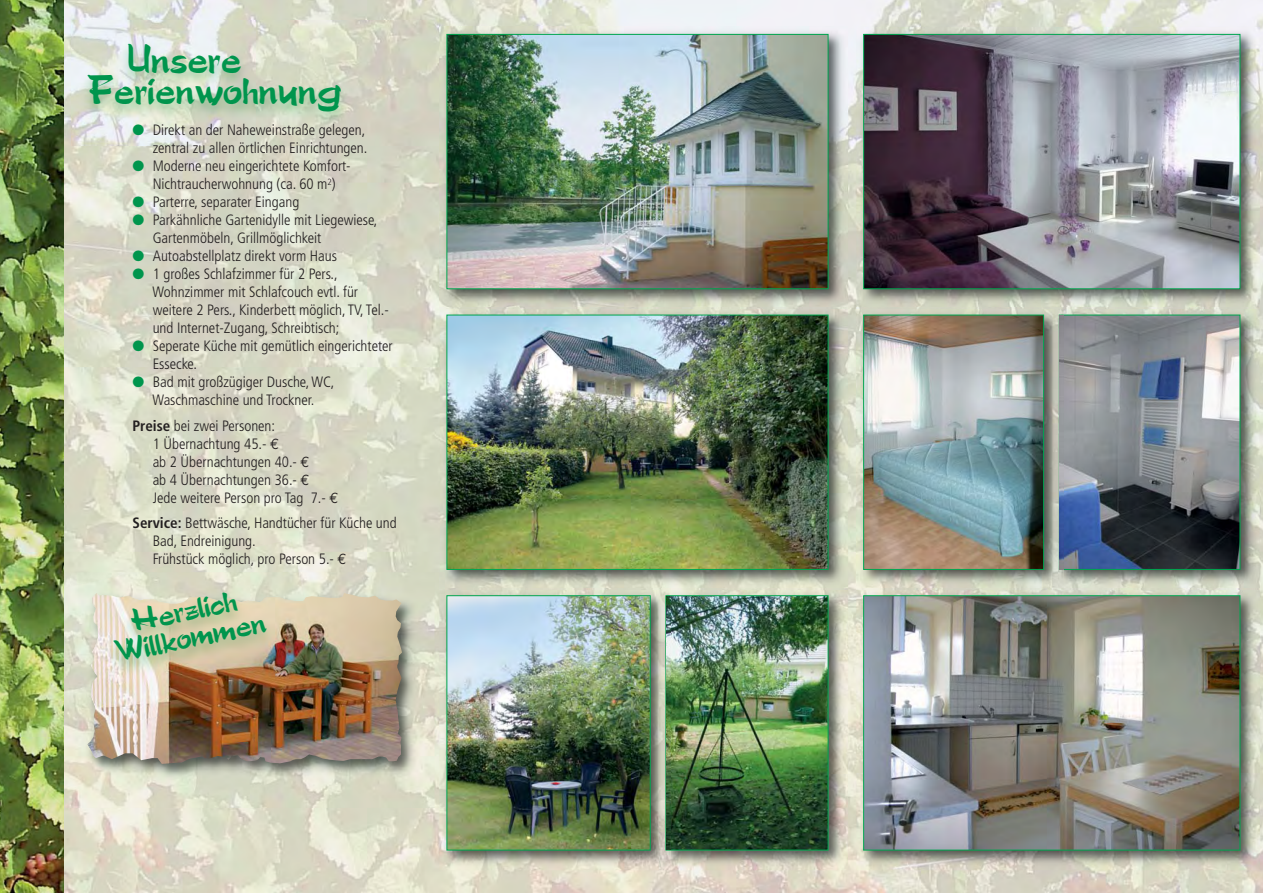
<style>
.page{position:relative;width:1263px;height:893px;background:#fff}
.page>*{position:absolute;margin:0;border:0;box-sizing:border-box;transform-origin:0 0}
.t1{font:42px/31.5px "Polo Semi Script";letter-spacing:-.035em;color:#00954d}
.t2{font:33px/27px "Polo Semi Script";color:#00954d;text-align:center}
.t3{font:300 condensed 15px/18px "Frutiger";color:#231f20}
.s1{color:#00954d}
.s2{font-weight:700}
.s3{font-family:"Euro Mono";font-weight:400;font-stretch:normal}
</style>
<div class="page">
<img style="left:64px;top:0;width:1199px;height:893px">
<img style="left:65px;top:572px;width:375px;height:236px">
<img style="left:87px;top:593px;width:315px;height:171px">
<img style="left:440px;top:27px;width:408px;height:561px">
<img style="left:448px;top:36px;width:378px;height:251px">
<div style="left:446px;top:34px;width:382px;height:255px;border:1px solid #00a650"></div>
<img style="left:440px;top:308px;width:408px;height:1px">
<img style="left:448px;top:317px;width:378px;height:251px">
<div style="left:446px;top:315px;width:382px;height:255px;border:1px solid #00a650"></div>
<img style="left:670px;top:590px;width:178px;height:280px">
<img style="left:670px;top:588px;width:178px;height:2px">
<img style="left:670px;top:597px;width:156px;height:251px">
<div style="left:665px;top:595px;width:163px;height:255px;border:1px solid #00a650"></div>
<img style="left:439px;top:590px;width:231px;height:280px">
<img style="left:445px;top:588px;width:214px;height:2px">
<svg style="left:659px;top:588px;width:11px;height:2px"></svg>
<img style="left:665px;top:595px;width:5px;height:255px">
<img style="left:666px;top:596px;width:4px;height:254px">
<img style="left:448px;top:597px;width:201px;height:251px">
<div style="left:446px;top:595px;width:205px;height:255px;border:1px solid #00a650"></div>
<img style="left:856px;top:588px;width:404px;height:282px">
<img style="left:865px;top:597px;width:373px;height:251px">
<div style="left:863px;top:595px;width:377px;height:255px;border:1px solid #00a650"></div>
<img style="left:1063px;top:309px;width:196px;height:279px">
<img style="left:1063px;top:588px;width:196px;height:2px">
<img style="left:1063px;top:317px;width:175px;height:251px">
<div style="left:1059px;top:315px;width:181px;height:255px;border:1px solid #00a650"></div>
<img style="left:856px;top:309px;width:196px;height:281px">
<img style="left:1052px;top:309px;width:11px;height:279px">
<svg style="left:1052px;top:588px;width:11px;height:2px"></svg>
<img style="left:1059px;top:315px;width:4px;height:254px">
<img style="left:865px;top:317px;width:177px;height:251px">
<div style="left:863px;top:315px;width:181px;height:255px;border:1px solid #00a650"></div>
<img style="left:856px;top:27px;width:404px;height:282px">
<img style="left:1063px;top:308px;width:196px;height:1px">
<img style="left:865px;top:36px;width:373px;height:251px">
<div style="left:863px;top:34px;width:377px;height:255px;border:1px solid #00a650"></div>
<img style="left:71px;top:21px;width:368px;height:124px">
<img style="left:136px;top:539px;width:163px;height:33px">
<img style="left:65px;top:572px;width:239px;height:158px">
<img style="left:91px;top:593px;width:231px;height:137px">
<img style="left:0;top:0;width:64px;height:893px">
<h1 class="t1" style="left:87px;top:48px;width:257px;text-indent:41px">Unsere<br>Ferienwohnung</h1>
<p class="t3" style="left:132px;top:122px;width:236px;text-align:right"><span class="s1">●</span> Direkt an der Naheweinstraße gelegen, zentral zu allen örtlichen Einrichtungen.</p>
<p class="t3" style="left:132px;top:158px;width:220px;text-align:center"><span class="s1">●</span> Moderne neu eingerichtete Komfort-<br>Nichtraucherwohnung (ca. 60 m<sup>2</sup>)</p>
<p class="t3" style="left:132px;top:194px;width:168px"><span class="s1">●</span> Parterre, separater Eingang</p>
<p class="t3" style="left:153px;top:212px;width:226px;text-indent:-20px"><span class="s1">●</span> Parkähnliche Gartenidylle mit Liegewiese,<br>Gartenmöbeln, Grillmöglichkeit</p>
<p class="t3" style="left:132px;top:248px;width:206px"><span class="s1">●</span> Autoabstellplatz direkt vorm Haus</p>
<p class="t3" style="left:153px;top:266px;width:238px;text-indent:-20px"><span class="s1">●</span> 1 großes Schlafzimmer für 2 Pers., Wohnzimmer mit Schlafcouch evtl. für weitere 2 Pers., Kinderbett möglich, TV, Tel.- und Internet-Zugang, Schreibtisch;</p>
<p class="t3" style="left:153px;top:338px;width:242px;text-indent:-20px"><span class="s1">●</span> Seperate Küche mit gemütlich eingerichteter<br>Essecke.</p>
<p class="t3" style="left:132px;top:374px;width:203px;text-align:center"><span class="s1">●</span> Bad mit großzügiger Dusche, WC,<br>Waschmaschine und Trockner.</p>
<p class="t3" style="left:153px;top:418px;width:187px;text-indent:-20px"><span class="s2">Preise</span> bei zwei Personen:<br>1 Übernachtung 45.- <span class="s3">€<br></span>ab 2 Übernachtungen 40.- <span class="s3">€<br></span>ab 4 Übernachtungen 36.- <span class="s3">€<br></span>Jede weitere Person pro Tag 7.- <span class="s3">€</span></p>
<p class="t3" style="left:153px;top:515px;width:246px;text-indent:-20px"><span class="s2">Service:</span> Bettwäsche, Handtücher für Küche und<br>Bad, Endreinigung.<br>Frühstück möglich, pro Person 5.- <span class="s3">€</span></p>
<h2 class="t2" style="left:107px;top:617px;width:156px;rotate:-12deg">Herzlich<br>Willkommen</h2>
</div>
